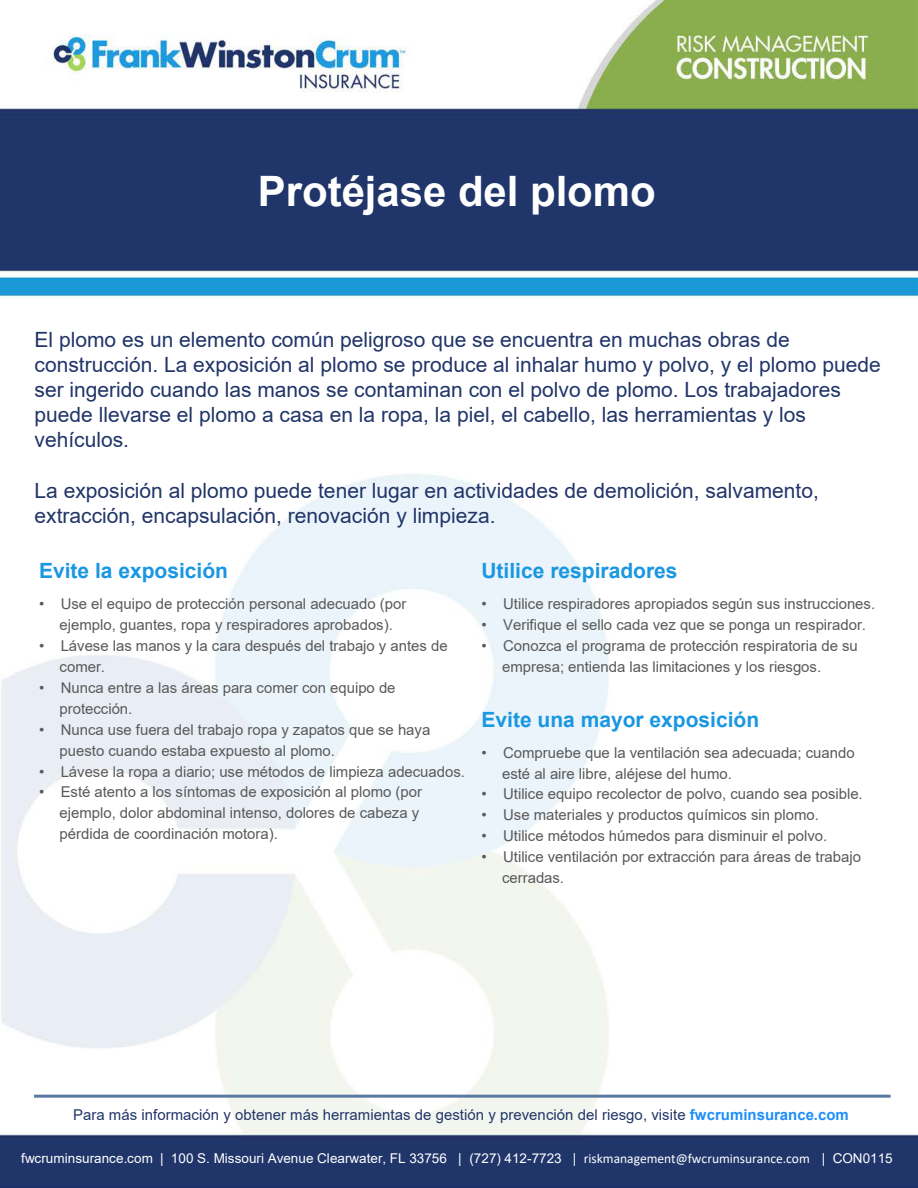
<style>
.page{position:relative;width:918px;height:1188px;background:#fff}
.page>*{position:absolute;margin:0;border:0;box-sizing:border-box;transform-origin:0 0}
.t1{font:700 42px "Arial";color:#fff}
.t2{font:21px/25.2px "Arial";color:#213569}
.t3{font:700 21px "Arial";color:#1a97e1}
.t4{font:15px/21px "Arial";color:#595959}
.t5{font:15px "Arial";letter-spacing:.005em;color:#213569}
.t6{font:13.5px "Arial";letter-spacing:.005em;color:#fff}
.s1{font-weight:700;color:#1d8efa}
.s2{font-family:"Calibri"}
</style>
<div class="page">
<img style="left:0;top:0;width:918px;height:1188px">
<hr style="left:34px;top:1095px;width:857px;height:3px;background:#5979a2">
<h1 class="t1" style="left:258px;top:162px;width:399px">Protéjase del plomo</h1>
<p class="t2" style="left:35px;top:326px;width:848px">El plomo es un elemento común peligroso que se encuentra en muchas obras de construcción. La exposición al plomo se produce al inhalar humo y polvo, y el plomo puede ser ingerido cuando las manos se contaminan con el polvo de plomo. Los trabajadores puede llevarse el plomo a casa en la ropa, la piel, el cabello, las herramientas y los vehículos.</p>
<h2 class="t2" style="left:35px;top:478px;width:786px">La exposición al plomo puede tener lugar en actividades de demolición, salvamento, extracción, encapsulación, renovación y limpieza.</h2>
<h2 class="t3" style="left:39px;top:556px;width:191px">Evite la exposición</h2>
<p class="t4" style="left:39px;top:593px;width:369px;text-align:center">• Use el equipo de protección personal adecuado (por ejemplo, guantes, ropa y respiradores aprobados).</p>
<p class="t4" style="left:60px;top:635px;width:390px;text-indent:-21px">• Lávese las manos y la cara después del trabajo y antes de comer.</p>
<p class="t4" style="left:60px;top:677px;width:337px;text-indent:-21px">• Nunca entre a las áreas para comer con equipo de protección.</p>
<p class="t4" style="left:60px;top:719px;width:372px;text-indent:-21px">• Nunca use fuera del trabajo ropa y zapatos que se haya puesto cuando estaba expuesto al plomo.</p>
<p class="t4" style="left:39px;top:761px;width:428px">• Lávese la ropa a diario; use métodos de limpieza adecuados.</p>
<p class="t4" style="left:60px;top:782px;width:364px;text-indent:-21px">• Esté atento a los síntomas de exposición al plomo (por ejemplo, dolor abdominal intenso, dolores de cabeza y pérdida de coordinación motora).</p>
<h2 class="t3" style="left:482px;top:556px;width:198px">Utilice respiradores</h2>
<p class="t4" style="left:482px;top:593px;width:395px">• Utilice respiradores apropiados según sus instrucciones.</p>
<p class="t4" style="left:482px;top:614px;width:386px">• Verifique el sello cada vez que se ponga un respirador.</p>
<p class="t4" style="left:502px;top:635px;width:357px;text-indent:-21px">• Conozca el programa de protección respiratoria de su empresa; entienda las limitaciones y los riesgos.</p>
<h2 class="t3" style="left:482px;top:704px;width:279px">Evite una mayor exposición</h2>
<p class="t4" style="left:502px;top:742px;width:354px;text-indent:-21px">• Compruebe que la ventilación sea adecuada; cuando esté al aire libre, aléjese del humo.</p>
<p class="t4" style="left:482px;top:784px;width:383px">• Utilice equipo recolector de polvo, cuando sea posible.</p>
<p class="t4" style="left:482px;top:805px;width:339px">• Use materiales y productos químicos sin plomo.</p>
<p class="t4" style="left:482px;top:825px;width:347px">• Utilice métodos húmedos para disminuir el polvo.</p>
<p class="t4" style="left:502px;top:846px;width:360px;text-indent:-21px">• Utilice ventilación por extracción para áreas de trabajo cerradas.</p>
<p class="t5" style="left:73px;top:1105px;width:777px">Para más información y obtener más herramientas de gestión y prevención del riesgo, visite <span class="s1">fwcruminsurance.com</span></p>
<p class="t6" style="left:21px;top:1148px;width:873px">fwcruminsurance.com | 100 S. Missouri Avenue Clearwater, FL 33756 | (727) 412-7723 | <span class="s2">riskmanagement@fwcruminsurance.com</span> | CON0115</p>
</div>
